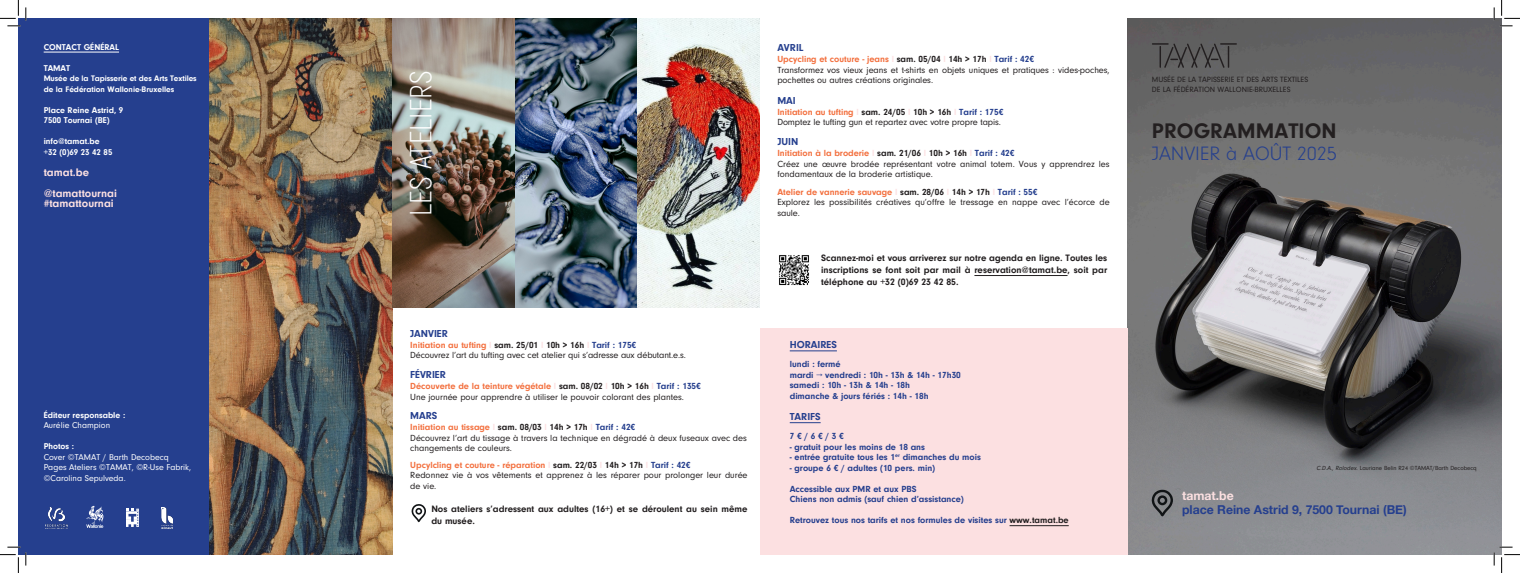
<style>
.page{position:relative;width:1520px;height:573px;background:#fff}
.page>*{position:absolute;margin:0;border:0;box-sizing:border-box;transform-origin:0 0}
.t1{font:300 30.62px "Akrobat";color:#fff}
.t2{font:700 21.88px "Neuzeit Gro";letter-spacing:.005em;color:#231f20}
.t3{font:300 20.12px "Neuzeit Gro";letter-spacing:-.005em;color:#253f8e}
.t4{font:700 12.25px "Helvetica Neue";color:#253f8e}
.t5{font:700 12.25px "Helvetica Neue";color:#fce0e1}
.t6{font:700 11.38px "Neuzeit Gro";color:#fce0e1}
.t7{font:700 10.5px "Neuzeit Gro";color:#253f8e}
.t8{font:700 9.62px/11.5px "Neuzeit Gro";color:#231f20}
.t9{font:9.19px/10.5px "Neuzeit Gro";color:#231f20}
.t10{font:700 9.19px "Neuzeit Gro";color:#f37140}
.t11{font:700 9.19px "Neuzeit Gro";color:#253f8e}
.t12{font:700 8.75px "Neuzeit Gro";color:#fff}
.t13{font:8.75px/10.5px "Neuzeit Gro";color:#fff}
.t14{font:700 8.31px "Neuzeit Gro";letter-spacing:-.01em;color:#fff}
.t15{font:7.88px "Neuzeit Gro";color:#231f20}
.t16{font:6.12px "Neuzeit Gro";color:#231f20}
.s1{color:#fce0e1}
.s2{color:#231f20}
.s3{color:#253f8e}
.s4{font-style:italic}
</style>
<div class="page">
<img style="left:1127px;top:18px;width:375px;height:536px">
<svg style="left:1152px;top:43px;width:85px;height:25px;background:#555454"></svg>
<svg style="left:1151px;top:489px;width:22px;height:27px"></svg>
<div style="left:1157px;top:495px;width:10px;height:10px;border:2px solid #111416;border-radius:50%"></div>
<div style="left:18px;top:18px;width:191px;height:536px;background:#253f8e"></div>
<img style="left:209px;top:18px;width:184px;height:536px">
<hr style="left:44px;top:52px;width:75px;height:1px;background:#fff">
<img style="left:45px;top:507px;width:22px;height:21px">
<svg style="left:86px;top:505px;width:17px;height:22px"></svg>
<svg style="left:127px;top:508px;width:12px;height:18px"></svg>
<img style="left:161px;top:507px;width:12px;height:21px">
<img style="left:393px;top:18px;width:367px;height:290px">
<svg style="left:411px;top:504px;width:15px;height:18px"></svg>
<div style="left:415px;top:507px;width:7px;height:7px;border:2px solid #111416;border-radius:50%"></div>
<img style="left:779px;top:255px;width:30px;height:30px">
<hr style="left:974px;top:275px;width:94px;height:1px;background:#231f20">
<div style="left:760px;top:327px;width:367px;height:227px;background:#fce0e1"></div>
<hr style="left:790px;top:350px;width:47px;height:1px;background:#253f8e">
<hr style="left:790px;top:422px;width:31px;height:1px;background:#253f8e">
<hr style="left:1010px;top:525px;width:59px;height:1px;background:#231f20">
<svg style="left:0;top:0;width:27px;height:27px"></svg>
<svg style="left:0;top:546px;width:27px;height:26px"></svg>
<svg style="left:1494px;top:0;width:26px;height:27px"></svg>
<svg style="left:1494px;top:546px;width:26px;height:26px"></svg>
<p class="t12" style="left:44px;top:42px;width:77px">CONTACT GÉNÉRAL</p>
<p class="t12" style="left:44px;top:63px;width:28px">TAMAT</p>
<p class="t14" style="left:44px;top:74px;width:155px">Musée de la Tapisserie et des Arts Textiles</p>
<p class="t14" style="left:44px;top:84px;width:132px">de la Fédération Wallonie-Bruxelles</p>
<p class="t12" style="left:44px;top:105px;width:81px">Place Reine Astrid, 9</p>
<p class="t12" style="left:44px;top:115px;width:68px">7500 Tournai (BE)</p>
<p class="t12" style="left:44px;top:136px;width:58px">info@tamat.be</p>
<p class="t12" style="left:44px;top:147px;width:70px">+32 (0)69 23 42 85</p>
<p class="t6" style="left:44px;top:166px;width:47px">tamat.be</p>
<p class="t6" style="left:44px;top:187px;width:75px">@tamattournai</p>
<p class="t6" style="left:44px;top:197px;width:72px">#tamattournai</p>
<p class="t12" style="left:44px;top:409px;width:83px">Éditeur responsable :</p>
<p class="t13" style="left:44px;top:420px;width:68px">Aurélie Champion</p>
<p class="t12" style="left:44px;top:441px;width:32px">Photos :</p>
<p class="t13" style="left:44px;top:451px;width:127px">Cover ©TAMAT / Barth Decobecq</p>
<p class="t13" style="left:44px;top:462px;width:149px">Pages Ateliers ©TAMAT, ©R-Use Fabrik, ©Carolina Sepulveda.</p>
<p class="t1" style="left:403px;top:216px;width:147px;rotate:-90deg">LES ATELIERS</p>
<p class="t7" style="left:410px;top:327px;width:39px">JANVIER</p>
<p class="t10" style="left:410px;top:339px;width:227px">Initiation au tufting <span class="s1">l</span> <span class="s2">sam. 25/01</span> <span class="s1">l</span> <span class="s2">10h &gt; 16h</span> <span class="s1">l</span> <span class="s3">Tarif : 175€</span></p>
<p class="t9" style="left:410px;top:350px;width:277px">Découvrez l’art du tufting avec cet atelier qui s’adresse aux débutant.e.s.</p>
<p class="t7" style="left:410px;top:368px;width:37px">FÉVRIER</p>
<p class="t10" style="left:410px;top:381px;width:292px">Découverte de la teinture végétale <span class="s1">l</span> <span class="s2">sam. 08/02</span> <span class="s1">l</span> <span class="s2">10h &gt; 16h</span> <span class="s1">l</span> <span class="s3">Tarif : 135€</span></p>
<p class="t9" style="left:410px;top:391px;width:275px">Une journée pour apprendre à utiliser le pouvoir colorant des plantes.</p>
<p class="t7" style="left:410px;top:409px;width:29px">MARS</p>
<p class="t10" style="left:410px;top:422px;width:226px">Initiation au tissage <span class="s1">l</span> <span class="s2">sam. 08/03</span> <span class="s1">l</span> <span class="s2">14h &gt; 17h</span> <span class="s1">l</span> <span class="s3">Tarif : 42€</span></p>
<p class="t9" style="left:410px;top:432px;width:338px">Découvrez l’art du tissage à travers la technique en dégradé à deux fuseaux avec des changements de couleurs.</p>
<p class="t10" style="left:410px;top:459px;width:282px">Upcylcling et couture - réparation <span class="s1">l</span> <span class="s2">sam. 22/03</span> <span class="s1">l</span> <span class="s2">14h &gt; 17h</span> <span class="s1">l</span> <span class="s3">Tarif : 42€</span></p>
<p class="t9" style="left:410px;top:470px;width:339px">Redonnez vie à vos vêtements et apprenez à les réparer pour prolonger leur durée de vie.</p>
<p class="t8" style="left:431px;top:503px;width:318px">Nos ateliers s’adressent aux adultes (16+) et se déroulent au sein même du musée.</p>
<p class="t7" style="left:777px;top:42px;width:28px">AVRIL</p>
<p class="t10" style="left:777px;top:54px;width:258px">Upcycling et couture - jeans <span class="s1">l</span> <span class="s2">sam. 05/04</span> <span class="s1">l</span> <span class="s2">14h &gt; 17h</span> <span class="s1">l</span> <span class="s3">Tarif : 42€</span></p>
<p class="t9" style="left:777px;top:65px;width:334px">Transformez vos vieux jeans et t-shirts en objets uniques et pratiques : vides-poches, pochettes ou autres créations originales.</p>
<p class="t7" style="left:777px;top:94px;width:20px">MAI</p>
<p class="t10" style="left:777px;top:107px;width:227px">Initiation au tufting <span class="s1">l</span> <span class="s2">sam. 24/05</span> <span class="s1">l</span> <span class="s2">10h &gt; 16h</span> <span class="s1">l</span> <span class="s3">Tarif : 175€</span></p>
<p class="t9" style="left:777px;top:117px;width:225px">Domptez le tufting gun et repartez avec votre propre tapis.</p>
<p class="t7" style="left:777px;top:135px;width:22px">JUIN</p>
<p class="t10" style="left:777px;top:148px;width:239px">Initiation à la broderie <span class="s1">l</span> <span class="s2">sam. 21/06</span> <span class="s1">l</span> <span class="s2">10h &gt; 16h</span> <span class="s1">l</span> <span class="s3">Tarif : 42€</span></p>
<p class="t9" style="left:777px;top:158px;width:334px">Créez une œuvre brodée représentant votre animal totem. Vous y apprendrez les fondamentaux de la broderie artistique.</p>
<p class="t10" style="left:777px;top:186px;width:262px">Atelier de vannerie sauvage <span class="s1">l</span> <span class="s2">sam. 28/06</span> <span class="s1">l</span> <span class="s2">14h &gt; 17h</span> <span class="s1">l</span> <span class="s3">Tarif : 55€</span></p>
<p class="t9" style="left:777px;top:197px;width:334px">Explorez les possibilités créatives qu’offre le tressage en nappe avec l’écorce de saule.</p>
<p class="t8" style="left:821px;top:252px;width:288px;text-align:justify">Scannez-moi et vous arriverez sur notre agenda en ligne. Toutes les inscriptions se font soit par mail à reservation@tamat.be, soit par téléphone au +32 (0)69 23 42 85.</p>
<p class="t7" style="left:790px;top:338px;width:49px">HORAIRES</p>
<p class="t11" style="left:790px;top:359px;width:52px">lundi : fermé</p>
<p class="t11" style="left:790px;top:369px;width:173px">mardi → vendredi : 10h - 13h &amp; 14h - 17h30</p>
<p class="t11" style="left:790px;top:380px;width:122px">samedi : 10h - 13h &amp; 14h - 18h</p>
<p class="t11" style="left:790px;top:390px;width:140px">dimanche &amp; jours fériés : 14h - 18h</p>
<p class="t7" style="left:790px;top:410px;width:32px">TARIFS</p>
<p class="t11" style="left:790px;top:431px;width:56px">7 € / 6 € / 3 €</p>
<p class="t11" style="left:790px;top:441px;width:137px">- gratuit pour les moins de 18 ans</p>
<p class="t11" style="left:790px;top:452px;width:193px">- entrée gratuite tous les 1<sup>er</sup> dimanches du mois</p>
<p class="t11" style="left:790px;top:462px;width:147px">- groupe 6 € / adultes (10 pers. min)</p>
<p class="t11" style="left:790px;top:483px;width:128px">Accessible aux PMR et aux PBS</p>
<p class="t11" style="left:790px;top:494px;width:176px">Chiens non admis (sauf chien d’assistance)</p>
<p class="t11" style="left:790px;top:515px;width:280px">Retrouvez tous nos tarifs et nos formules de visites sur <span class="s2">www.tamat.be</span></p>
<p class="t15" style="left:1152px;top:75px;width:158px">MUSÉE DE LA TAPISSERIE ET DES ARTS TEXTILES</p>
<p class="t15" style="left:1152px;top:85px;width:140px">DE LA FÉDÉRATION WALLONIE-BRUXELLES</p>
<p class="t2" style="left:1152px;top:119px;width:186px">PROGRAMMATION</p>
<p class="t3" style="left:1152px;top:143px;width:186px">JANVIER à AOÛT 2025</p>
<p class="t16" style="left:1317px;top:464px;width:162px"><span class="s4">C.D.A., Rolodex.</span> Lauriane Belin R24 ©TAMAT/Barth Decobecq</p>
<p class="t5" style="left:1182px;top:485px;width:53px">tamat.be</p>
<p class="t4" style="left:1182px;top:500px;width:226px">place Reine Astrid 9, 7500 Tournai (BE)</p>
</div>
